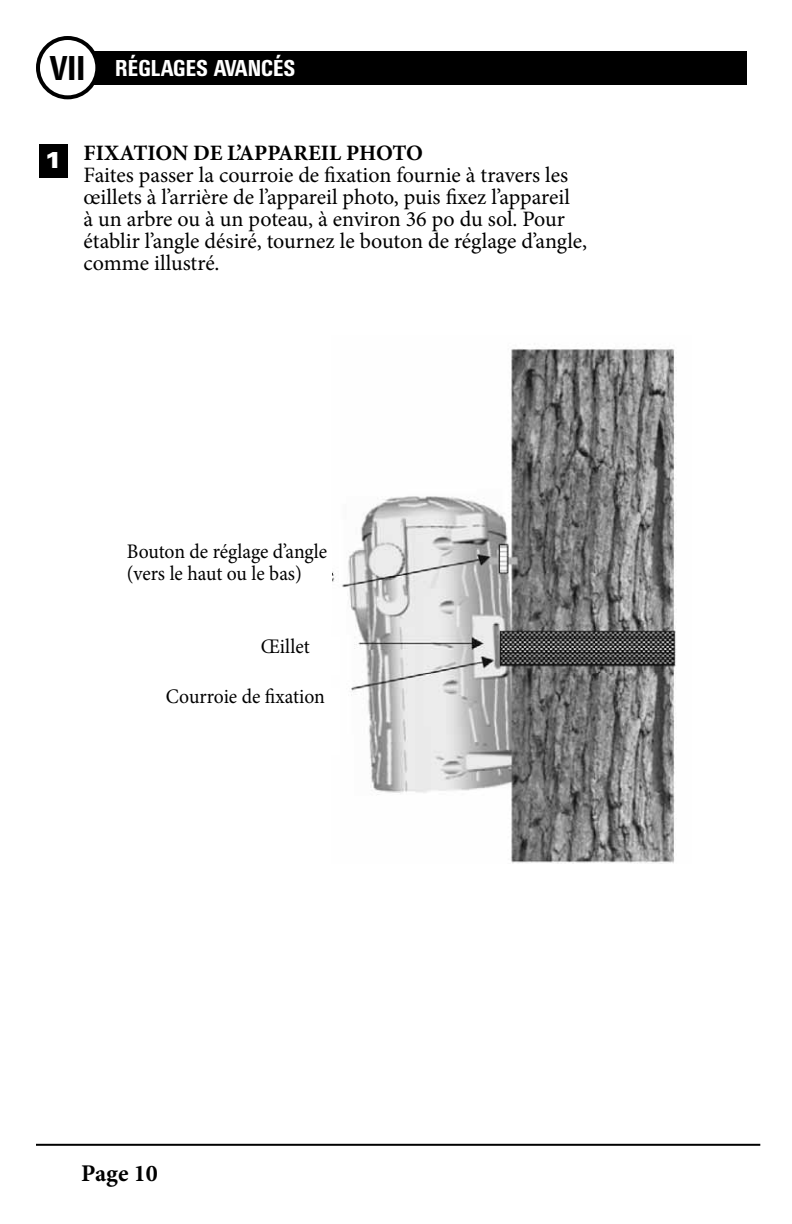
<style>
.page{position:relative;width:792px;height:1224px;background:#fff}
.page>*{position:absolute;margin:0;border:0;box-sizing:border-box;transform-origin:0 0}
.t1{font:24px "Univers U67";color:#fff}
.t2{font:700 24px "Minion Pro";color:#000}
.t3{font:24px "Univers U83";color:#fff}
.t4{font:22px/22px "Minion Pro";color:#000}
.t5{font:700 22px "Minion Pro";letter-spacing:-.005em;color:#000}
.t6{font:20.6px/22px "Minion Pro";color:#000;scale:.95 1}
.s1{font-size:36px;color:#000}
</style>
<div class="page">
<img style="left:332px;top:349px;width:345px;height:515px">
<div style="left:59px;top:51px;width:688px;height:33px;background:#000"></div>
<div style="left:38px;top:38px;width:59px;height:59px;background:#fff;border-radius:50%"></div>
<div style="left:36px;top:36px;width:63px;height:63px;border:4px solid #000;border-radius:50%"></div>
<hr style="left:36px;top:1144px;width:724px;height:2px;background:#000">
<div style="left:39px;top:144px;width:29px;height:34px;background:#000"></div>
<div style="left:261px;top:638px;width:79px;height:37px;background:#fff"></div>
<div style="left:166px;top:688px;width:174px;height:67px;background:#fff"></div>
<p class="t1" style="left:50px;top:52px;width:247px"><span class="s1">VII</span> RÉGLAGES AVANCÉS</p>
<p class="t3" style="left:44px;top:144px;width:20px">1</p>
<p class="t5" style="left:84px;top:137px;width:341px">FIXATION DE L’APPAREIL PHOTO</p>
<p class="t4" style="left:84px;top:164px;width:505px">Faites passer la courroie de fixation fournie à travers les œillets à l’arrière de l’appareil photo, puis fixez l’appareil<br>à un arbre ou à un poteau, à environ 36 po du sol. Pour établir l’angle désiré, tournez le bouton de réglage d’angle, comme illustré.</p>
<p class="t6" style="left:127px;top:540px;width:213px">Bouton de réglage d’angle (vers le haut ou le bas)</p>
<p class="t6" style="left:261px;top:635px;width:53px">Œillet</p>
<p class="t6" style="left:166px;top:686px;width:169px">Courroie de fixation</p>
<p class="t2" style="left:81px;top:1156px;width:78px">Page 10</p>
</div>
